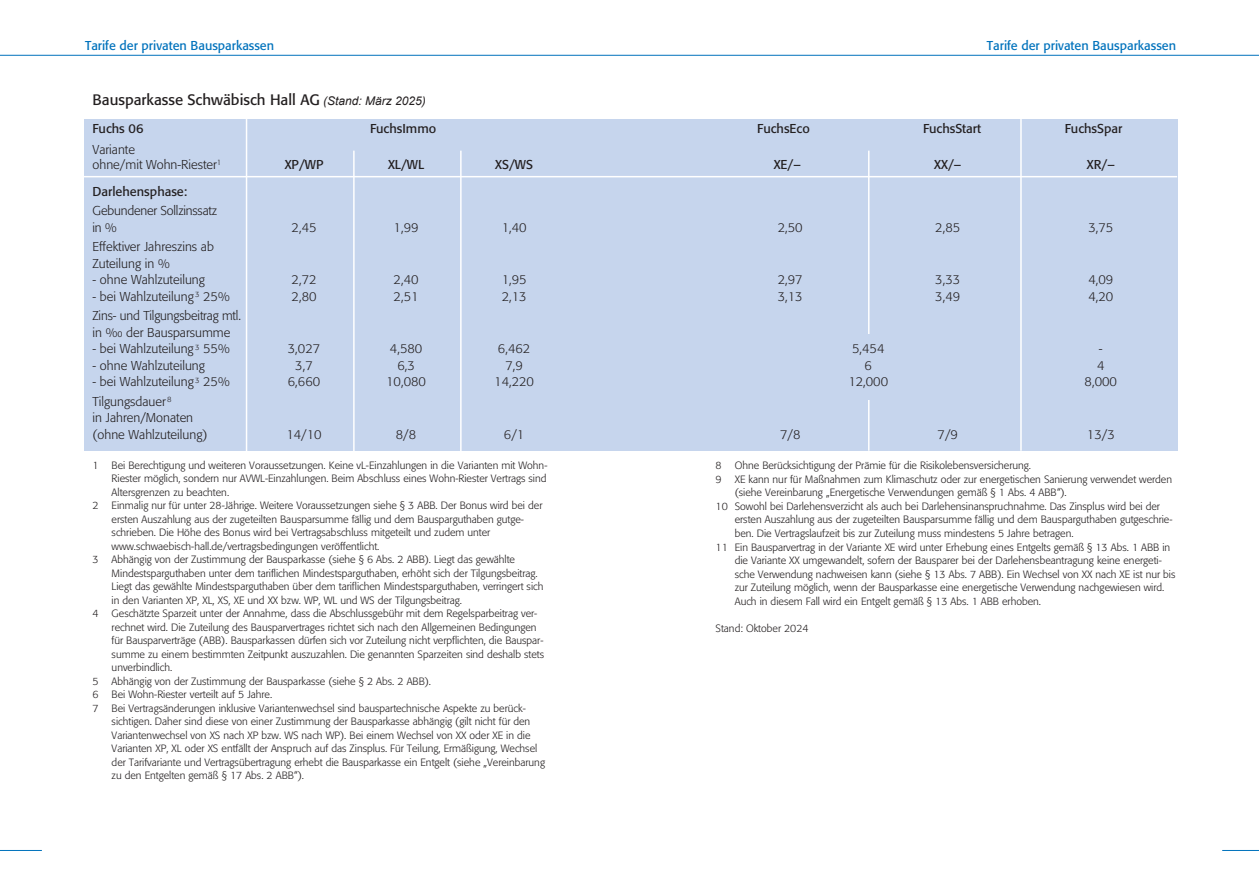
<style>
.page{position:relative;width:1259px;height:893px;background:#fff}
.page>*{position:absolute;margin:0;border:0;box-sizing:border-box;transform-origin:0 0}
.t1{font:15px "Formata Std";color:#231f20}
.t2{font:300 12.75px/16.5px "Formata Std";color:#231f20}
.t3{font:12.75px "Formata Std";color:#231f20}
.t4{font:12.75px "Formata Std";color:#0072bc}
.t5{font:300 10.5px "Formata Std";color:#231f20}
.s1{font-family:"Arial";font-style:italic;font-size:12px}
</style>
<div class="page">
<hr style="left:0;top:850px;width:42px;height:1px;background:#0072bc">
<hr style="left:1222px;top:850px;width:37px;height:1px;background:#0072bc">
<hr style="left:0;top:55px;width:1259px;height:1px;background:#0072bc">
<div style="left:84px;top:119px;width:1093px;height:332px;background:#c6d5ed"></div>
<hr style="left:84px;top:176px;width:1093px;height:1px;background:#fff">
<hr style="left:246px;top:119px;width:1px;height:338px;background:#fff">
<hr style="left:353px;top:151px;width:2px;height:699px;background:#fff">
<hr style="left:460px;top:151px;width:1px;height:699px;background:#fff">
<hr style="left:868px;top:151px;width:1px;height:300px;background:#fff">
<hr style="left:1020px;top:119px;width:1px;height:332px;background:#fff">
<div style="left:838px;top:334px;width:60px;height:66px;background:#c6d5ed"></div>
<p class="t4" style="left:85px;top:38px;width:191px">Tarife der privaten Bausparkassen</p>
<p class="t4" style="left:987px;top:38px;width:191px">Tarife der privaten Bausparkassen</p>
<h1 class="t1" style="left:92px;top:91px;width:335px">Bausparkasse Schwäbisch Hall AG <span class="s1">(Stand: März 2025)</span></h1>
<p class="t3" style="left:92px;top:121px;width:52px">Fuchs 06</p>
<p class="t3" style="left:370px;top:121px;width:68px">FuchsImmo</p>
<p class="t3" style="left:757px;top:121px;width:54px">FuchsEco</p>
<p class="t3" style="left:923px;top:121px;width:60px">FuchsStart</p>
<p class="t3" style="left:1064px;top:121px;width:59px">FuchsSpar</p>
<p class="t2" style="left:92px;top:142px;width:130px;line-height:15px">Variante<br>ohne/mit Wohn-Riester<sup>1</sup></p>
<p class="t3" style="left:285px;top:157px;width:40px">XP/WP</p>
<p class="t3" style="left:388px;top:157px;width:38px">XL/WL</p>
<p class="t3" style="left:495px;top:157px;width:39px">XS/WS</p>
<p class="t3" style="left:773px;top:157px;width:29px">XE/–</p>
<p class="t3" style="left:934px;top:157px;width:29px">XX/–</p>
<p class="t3" style="left:1087px;top:157px;width:29px">XR/–</p>
<p class="t3" style="left:92px;top:184px;width:96px">Darlehensphase:</p>
<p class="t2" style="left:92px;top:203px;width:126px">Gebundener Sollzinssatz in %</p>
<p class="t2" style="left:292px;top:219px;width:26px">2,45</p>
<p class="t2" style="left:394px;top:219px;width:26px">1,99</p>
<p class="t2" style="left:502px;top:219px;width:26px">1,40</p>
<p class="t2" style="left:778px;top:219px;width:26px">2,50</p>
<p class="t2" style="left:935px;top:219px;width:26px">2,85</p>
<p class="t2" style="left:1088px;top:219px;width:26px">3,75</p>
<p class="t2" style="left:92px;top:239px;width:123px">Effektiver Jahreszins ab<br>Zuteilung in %</p>
<p class="t2" style="left:92px;top:272px;width:114px">- ohne Wahlzuteilung</p>
<p class="t2" style="left:292px;top:272px;width:26px">2,72</p>
<p class="t2" style="left:394px;top:272px;width:26px">2,40</p>
<p class="t2" style="left:502px;top:272px;width:26px">1,95</p>
<p class="t2" style="left:778px;top:272px;width:26px">2,97</p>
<p class="t2" style="left:935px;top:272px;width:26px">3,33</p>
<p class="t2" style="left:1088px;top:272px;width:26px">4,09</p>
<p class="t2" style="left:93px;top:288px;width:139px">- bei Wahlzuteilung <sup>3</sup> 25%</p>
<p class="t2" style="left:292px;top:288px;width:26px">2,80</p>
<p class="t2" style="left:394px;top:288px;width:26px">2,51</p>
<p class="t2" style="left:502px;top:288px;width:26px">2,13</p>
<p class="t2" style="left:778px;top:288px;width:26px">3,13</p>
<p class="t2" style="left:935px;top:288px;width:26px">3,49</p>
<p class="t2" style="left:1088px;top:288px;width:26px">4,20</p>
<p class="t2" style="left:92px;top:308px;width:150px">Zins- und Tilgungsbeitrag mtl. in ‰ der Bausparsumme</p>
<p class="t2" style="left:92px;top:341px;width:139px">- bei Wahlzuteilung <sup>3</sup> 55%</p>
<p class="t2" style="left:288px;top:341px;width:34px">3,027</p>
<p class="t2" style="left:390px;top:341px;width:34px">4,580</p>
<p class="t2" style="left:498px;top:341px;width:34px">6,462</p>
<p class="t2" style="left:852px;top:341px;width:34px">5,454</p>
<p class="t2" style="left:1099px;top:341px;width:5px">-</p>
<p class="t2" style="left:92px;top:357px;width:114px">- ohne Wahlzuteilung</p>
<p class="t2" style="left:295px;top:357px;width:19px">3,7</p>
<p class="t2" style="left:397px;top:357px;width:19px">6,3</p>
<p class="t2" style="left:505px;top:357px;width:19px">7,9</p>
<p class="t2" style="left:864px;top:357px;width:9px">6</p>
<p class="t2" style="left:1097px;top:357px;width:9px">4</p>
<p class="t2" style="left:93px;top:374px;width:139px">- bei Wahlzuteilung <sup>3</sup> 25%</p>
<p class="t2" style="left:288px;top:374px;width:34px">6,660</p>
<p class="t2" style="left:386px;top:374px;width:41px">10,080</p>
<p class="t2" style="left:494px;top:374px;width:41px">14,220</p>
<p class="t2" style="left:848px;top:374px;width:41px">12,000</p>
<p class="t2" style="left:1084px;top:374px;width:34px">8,000</p>
<p class="t2" style="left:92px;top:393px;width:117px">Tilgungsdauer <sup>8<br></sup>in Jahren/Monaten (ohne Wahlzuteilung)</p>
<p class="t2" style="left:286px;top:426px;width:37px">14/10</p>
<p class="t2" style="left:396px;top:426px;width:22px">8/8</p>
<p class="t2" style="left:504px;top:426px;width:22px">6/1</p>
<p class="t2" style="left:780px;top:426px;width:22px">7/8</p>
<p class="t2" style="left:937px;top:426px;width:22px">7/9</p>
<p class="t2" style="left:1087px;top:426px;width:29px">13/3</p>
<p class="t5" style="left:92px;top:459px;width:456px">1 Bei Berechtigung und weiteren Voraussetzungen. Keine vL-Einzahlungen in die Varianten mit Wohn-</p>
<p class="t5" style="left:112px;top:472px;width:436px">Riester möglich, sondern nur AVWL-Einzahlungen. Beim Abschluss eines Wohn-Riester Vertrags sind</p>
<p class="t5" style="left:112px;top:486px;width:119px">Altersgrenzen zu beachten.</p>
<p class="t5" style="left:92px;top:499px;width:451px">2 Einmalig nur für unter 28-Jährige. Weitere Voraussetzungen siehe § 3 ABB. Der Bonus wird bei der</p>
<p class="t5" style="left:112px;top:513px;width:414px">ersten Auszahlung aus der zugeteilten Bausparsumme fällig und dem Bausparguthaben gutge-</p>
<p class="t5" style="left:112px;top:526px;width:380px">schrieben. Die Höhe des Bonus wird bei Vertragsabschluss mitgeteilt und zudem unter</p>
<p class="t5" style="left:112px;top:540px;width:269px">www.schwaebisch-hall.de/vertragsbedingungen veröffentlicht.</p>
<p class="t5" style="left:92px;top:553px;width:424px">3 Abhängig von der Zustimmung der Bausparkasse (siehe § 6 Abs. 2 ABB). Liegt das gewählte</p>
<p class="t5" style="left:112px;top:567px;width:428px">Mindestsparguthaben unter dem tariflichen Mindestsparguthaben, erhöht sich der Tilgungsbeitrag.</p>
<p class="t5" style="left:112px;top:580px;width:433px">Liegt das gewählte Mindestsparguthaben über dem tariflichen Mindestsparguthaben, verringert sich</p>
<p class="t5" style="left:112px;top:594px;width:352px">in den Varianten XP, XL, XS, XE und XX bzw. WP, WL und WS der Tilgungsbeitrag.</p>
<p class="t5" style="left:92px;top:607px;width:446px">4 Geschätzte Sparzeit unter der Annahme, dass die Abschlussgebühr mit dem Regelsparbeitrag ver-</p>
<p class="t5" style="left:112px;top:621px;width:426px">rechnet wird. Die Zuteilung des Bausparvertrages richtet sich nach den Allgemeinen Bedingungen</p>
<p class="t5" style="left:112px;top:634px;width:433px">für Bausparverträge (ABB). Bausparkassen dürfen sich vor Zuteilung nicht verpflichten, die Bauspar-</p>
<p class="t5" style="left:112px;top:648px;width:434px">summe zu einem bestimmten Zeitpunkt auszuzahlen. Die genannten Sparzeiten sind deshalb stets</p>
<p class="t5" style="left:112px;top:661px;width:62px">unverbindlich.</p>
<p class="t5" style="left:92px;top:675px;width:340px">5 Abhängig von der Zustimmung der Bausparkasse (siehe § 2 Abs. 2 ABB).</p>
<p class="t5" style="left:92px;top:688px;width:181px">6 Bei Wohn-Riester verteilt auf 5 Jahre.</p>
<p class="t5" style="left:92px;top:702px;width:435px">7 Bei Vertragsänderungen inklusive Variantenwechsel sind bauspartechnische Aspekte zu berück-</p>
<p class="t5" style="left:112px;top:716px;width:420px">sichtigen. Daher sind diese von einer Zustimmung der Bausparkasse abhängig (gilt nicht für den</p>
<p class="t5" style="left:112px;top:729px;width:420px">Variantenwechsel von XS nach XP bzw. WS nach WP). Bei einem Wechsel von XX oder XE in die</p>
<p class="t5" style="left:112px;top:743px;width:427px">Varianten XP, XL oder XS entfällt der Anspruch auf das Zinsplus. Für Teilung, Ermäßigung, Wechsel</p>
<p class="t5" style="left:112px;top:756px;width:435px">der Tarifvariante und Vertragsübertragung erhebt die Bausparkasse ein Entgelt (siehe „Vereinbarung</p>
<p class="t5" style="left:112px;top:770px;width:194px">zu den Entgelten gemäß § 17 Abs. 2 ABB“).</p>
<p class="t5" style="left:715px;top:460px;width:317px">8 Ohne Berücksichtigung der Prämie für die Risikolebensversicherung.</p>
<p class="t5" style="left:715px;top:473px;width:458px">9 XE kann nur für Maßnahmen zum Klimaschutz oder zur energetischen Sanierung verwendet werden</p>
<p class="t5" style="left:735px;top:487px;width:333px">(siehe Vereinbarung „Energetische Verwendungen gemäß § 1 Abs. 4 ABB“).</p>
<p class="t5" style="left:715px;top:500px;width:446px">10 Sowohl bei Darlehensverzicht als auch bei Darlehensinanspruchnahme. Das Zinsplus wird bei der</p>
<p class="t5" style="left:735px;top:514px;width:439px">ersten Auszahlung aus der zugeteilten Bausparsumme fällig und dem Bausparguthaben gutgeschrie-</p>
<p class="t5" style="left:735px;top:527px;width:340px">ben. Die Vertragslaufzeit bis zur Zuteilung muss mindestens 5 Jahre betragen.</p>
<p class="t5" style="left:715px;top:541px;width:456px">11 Ein Bausparvertrag in der Variante XE wird unter Erhebung eines Entgelts gemäß § 13 Abs. 1 ABB in</p>
<p class="t5" style="left:735px;top:554px;width:428px">die Variante XX umgewandelt, sofern der Bausparer bei der Darlehensbeantragung keine energeti-</p>
<p class="t5" style="left:735px;top:568px;width:442px">sche Verwendung nachweisen kann (siehe § 13 Abs. 7 ABB). Ein Wechsel von XX nach XE ist nur bis</p>
<p class="t5" style="left:735px;top:581px;width:431px">zur Zuteilung möglich, wenn der Bausparkasse eine energetische Verwendung nachgewiesen wird.</p>
<p class="t5" style="left:735px;top:595px;width:308px">Auch in diesem Fall wird ein Entgelt gemäß § 13 Abs. 1 ABB erhoben.</p>
<p class="t5" style="left:715px;top:622px;width:94px">Stand: Oktober 2024</p>
</div>
